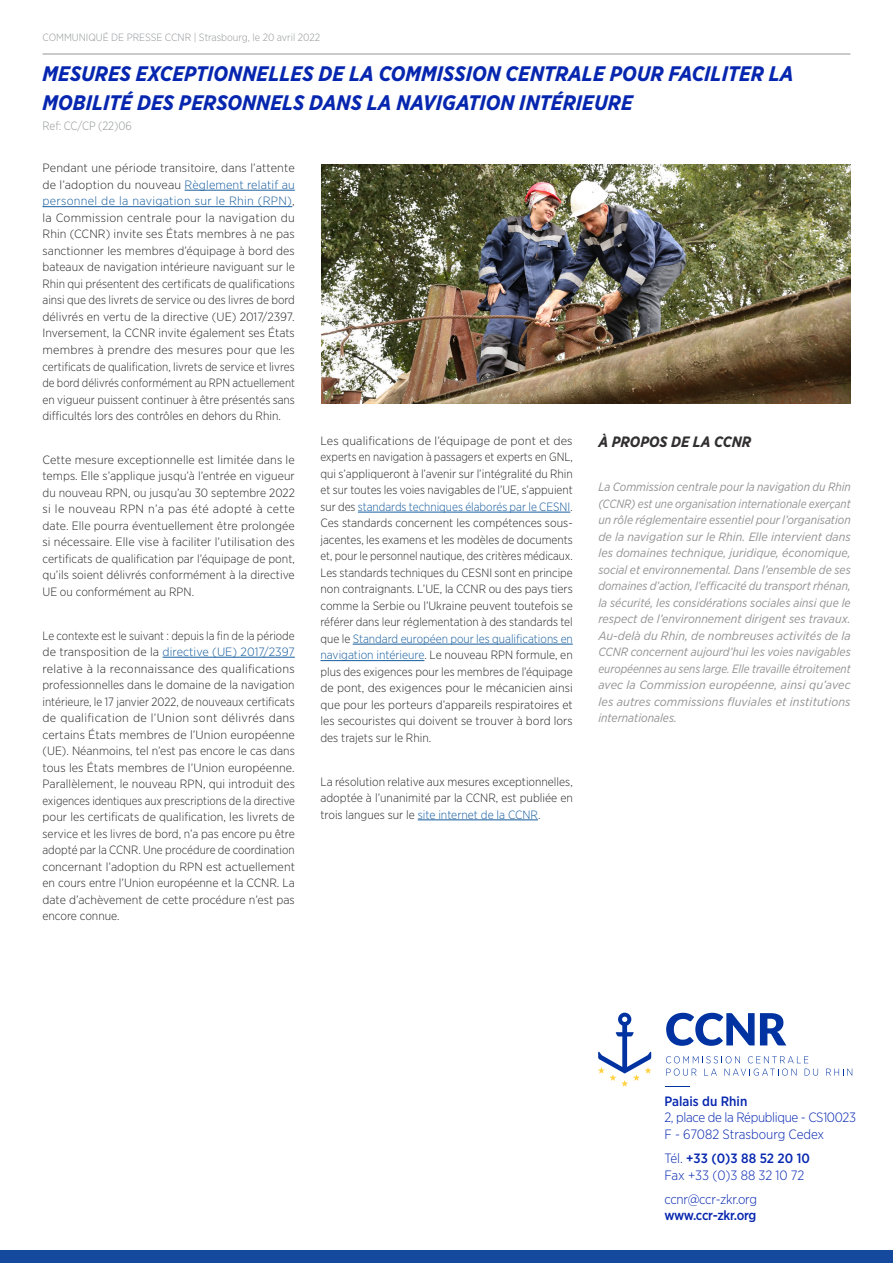
<style>
.page{position:relative;width:893px;height:1263px;background:#fff}
.page>*{position:absolute;margin:0;border:0;box-sizing:border-box;transform-origin:0 0}
.Texte_courant_light{font:italic 700 21px/28.5px "Gotham Narrow";color:#0626af}
.Texte_courant_light-2{font:italic 700 15px "Gotham Narrow";color:#312f30}
.t1{font:300 13.5px/16.2px "Gotham Narrow";letter-spacing:-.025em;color:#0626af}
.t2{font:300 13.5px "Gotham Narrow";color:#0626af}
.t3{font:500 13.5px "Gotham Narrow";color:#0626af}
.Texte_courant_light-3{font:300 12px/16.5px "Gotham Narrow";color:#282827;text-align:justify;scale:1.05 1}
.Texte_courant_light-4{font:300 12px/16.5px "Gotham Narrow";color:#282827;text-align:justify}
.Texte_courant_light-5{font:italic 12px/16.5px "Gotham Narrow";letter-spacing:.01em;color:#939393;text-align:justify}
.Texte_courant_light-6{font:300 12px "Gotham Narrow";color:#939598;scale:.96 1}
.t4{font:300 10.5px "Gotham Narrow";color:#939598}
.s1{color:#175d9e}
.s2{font-weight:500}
.s3{font-weight:300}
</style>
<div class="page">
<hr style="left:43px;top:54px;width:807px;height:1px;background:#939598">
<hr style="left:358px;top:512px;width:212px;height:1px;background:#175d9e">
<hr style="left:353px;top:644px;width:220px;height:1px;background:#175d9e">
<hr style="left:320px;top:660px;width:104px;height:1px;background:#175d9e">
<hr style="left:418px;top:819px;width:120px;height:1px;background:#175d9e">
<div style="left:0;top:1250px;width:893px;height:13px;background:#14499d"></div>
<hr style="left:185px;top:190px;width:110px;height:1px;background:#175d9e">
<hr style="left:43px;top:206px;width:249px;height:1px;background:#175d9e">
<hr style="left:163px;top:657px;width:132px;height:1px;background:#175d9e">
<img style="left:321px;top:165px;width:530px;height:238px">
<svg style="left:598px;top:1013px;width:53px;height:73px"></svg>
<svg style="left:666px;top:1013px;width:120px;height:33px"></svg>
<svg style="left:666px;top:1056px;width:152px;height:20px"></svg>
<svg style="left:826px;top:1068px;width:26px;height:7px"></svg>
<svg style="left:665px;top:1086px;width:25px;height:1px"></svg>
<p class="t4" style="left:43px;top:30px;width:279px">COMMUNIQUÉ DE PRESSE CCNR | Strasbourg, le 20 avril 2022</p>
<p class="Texte_courant_light" style="left:43px;top:59px;width:753px">MESURES EXCEPTIONNELLES DE LA COMMISSION CENTRALE POUR FACILITER LA<br>MOBILITÉ DES PERSONNELS DANS LA NAVIGATION INTÉRIEURE</p>
<p class="Texte_courant_light-6" style="left:43px;top:119px;width:94px">Ref: CC/CP (22)06</p>
<p class="Texte_courant_light-3" style="left:43px;top:160px;width:242px">Pendant une période transitoire, dans l’attente de l’adoption du nouveau <span class="s1">Règlement relatif au personnel de la navigation sur le Rhin (RPN)</span>, la Commission centrale pour la navigation du Rhin (CCNR) invite ses États membres à ne pas sanctionner les membres d’équipage à bord des bateaux de navigation intérieure naviguant sur le Rhin qui présentent des certificats de qualifications ainsi que des livrets de service ou des livres de bord délivrés en vertu de la directive (UE) 2017/2397.<br>Inversement, la CCNR invite également ses États membres à prendre des mesures pour que les certificats de qualification, livrets de service et livres de bord délivrés conformément au RPN actuellement en vigueur puissent continuer à être présentés sans difficultés lors des contrôles en dehors du Rhin.</p>
<p class="Texte_courant_light-3" style="left:43px;top:451px;width:242px">Cette mesure exceptionnelle est limitée dans le temps. Elle s’applique jusqu’à l’entrée en vigueur du nouveau RPN, ou jusqu’au 30 septembre 2022 si le nouveau RPN n’a pas été adopté à cette date. Elle pourra éventuellement être prolongée si nécessaire. Elle vise à faciliter l’utilisation des certificats de qualification par l’équipage de pont, qu’ils soient délivrés conformément à la directive UE ou conformément au RPN.</p>
<p class="Texte_courant_light-4" style="left:43px;top:627px;width:254px">Le contexte est le suivant : depuis la fin de la période de transposition de la <span class="s1">directive (UE) 2017/2397 </span>relative à la reconnaissance des qualifications professionnelles dans le domaine de la navigation intérieure, le 17 janvier 2022, de nouveaux certificats de qualification de l’Union sont délivrés dans certains États membres de l’Union européenne (UE). Néanmoins, tel n’est pas encore le cas dans tous les États membres de l’Union européenne.<br>Parallèlement, le nouveau RPN, qui introduit des exigences identiques aux prescriptions de la directive pour les certificats de qualification, les livrets de service et les livres de bord, n’a pas encore pu être adopté par la CCNR. Une procédure de coordination concernant l’adoption du RPN est actuellement en cours entre l’Union européenne et la CCNR. La date d’achèvement de cette procédure n’est pas encore connue.</p>
<p class="Texte_courant_light-3" style="left:320px;top:432px;width:242px">Les qualifications de l’équipage de pont et des experts en navigation à passagers et experts en GNL, qui s’appliqueront à l’avenir sur l’intégralité du Rhin et sur toutes les voies navigables de l’UE, s’appuient sur des <span class="s1">standards techniques élaborés par le CESNI</span>.<br>Ces standards concernent les compétences sous&shy;jacentes, les examens et les modèles de documents et, pour le personnel nautique, des critères médicaux.<br>Les standards techniques du CESNI sont en principe non contraignants. L’UE, la CCNR ou des pays tiers comme la Serbie ou l’Ukraine peuvent toutefois se référer dans leur réglementation à des standards tel que le <span class="s1">Standard européen pour les qualifications en navigation intérieure</span>. Le nouveau RPN formule, en plus des exigences pour les membres de l’équipage de pont, des exigences pour le mécanicien ainsi que pour les porteurs d’appareils respiratoires et les secouristes qui doivent se trouver à bord lors des trajets sur le Rhin.</p>
<p class="Texte_courant_light-4" style="left:320px;top:773px;width:254px">La résolution relative aux mesures exceptionnelles, adoptée à l’unanimité par la CCNR, est publiée en trois langues sur le <span class="s1">site internet de la CCNR</span>.</p>
<p class="Texte_courant_light-2" style="left:598px;top:432px;width:154px">À PROPOS DE LA CCNR</p>
<p class="Texte_courant_light-5" style="left:598px;top:478px;width:254px">La Commission centrale pour la navigation du Rhin (CCNR) est une organisation internationale exerçant un rôle réglementaire essentiel pour l’organisation de la navigation sur le Rhin. Elle intervient dans les domaines technique, juridique, économique, social et environnemental. Dans l’ensemble de ses domaines d’action, l’efficacité du transport rhénan, la sécurité, les considérations sociales ainsi que le respect de l’environnement dirigent ses travaux.<br>Au-delà du Rhin, de nombreuses activités de la CCNR concernent aujourd’hui les voies navigables européennes au sens large. Elle travaille étroitement avec la Commission européenne, ainsi qu’avec les autres commissions fluviales et institutions internationales.</p>
<p class="t1" style="left:664px;top:1093px;width:193px"><span class="s2">Palais du Rhin<br></span>2, place de la République - CS10023</p>
<p class="t2" style="left:664px;top:1125px;width:161px">F - 67082 Strasbourg Cedex</p>
<p class="t3" style="left:664px;top:1150px;width:147px"><span class="s3">Tél.</span> +33 (0)3 88 52 20 10</p>
<p class="t2" style="left:664px;top:1166px;width:141px">Fax +33 (0)3 88 32 10 72</p>
<p class="t1" style="left:664px;top:1191px;width:94px">ccnr@ccr-zkr.org <span class="s2">www.ccr-zkr.org</span></p>
</div>
